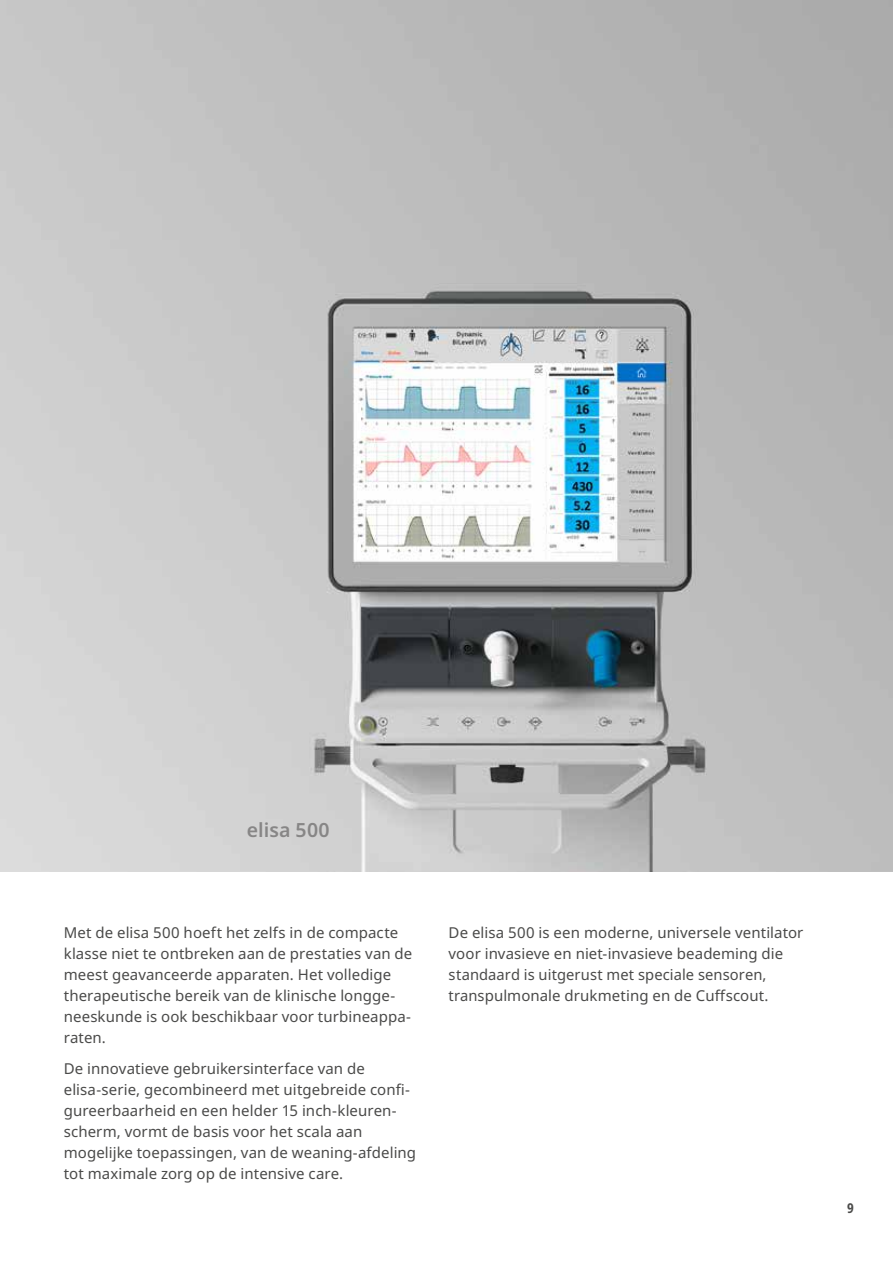
<style>
.page{position:relative;width:893px;height:1263px;background:#fff}
.page>*{position:absolute;margin:0;border:0;box-sizing:border-box;transform-origin:0 0}
.t1{font:600 19.5px "Noto Sans";letter-spacing:.005em;color:#878686}
.t2{font:15px/21px "Noto Sans";letter-spacing:.005em;color:#4a4a49}
.t3{font:700 condensed 13.5px "Noto Sans";color:#4a4a49}
</style>
<div class="page">
<img style="left:0;top:0;width:893px;height:872px">
<h1 class="t1" style="left:247px;top:819px;width:84px">elisa 500</h1>
<p class="t2" style="left:64px;top:922px;width:350px">Met de elisa 500 hoeft het zelfs in de compacte klasse niet te ontbreken aan de prestaties van de meest geavanceerde apparaten. Het volledige therapeutische bereik van de klinische longge&shy;neeskunde is ook beschikbaar voor turbineappa&shy;raten.</p>
<p class="t2" style="left:64px;top:1058px;width:354px">De innovatieve gebruikersinterface van de elisa-serie, gecombineerd met uitgebreide confi&shy;gureerbaarheid en een helder 15 inch-kleuren&shy;scherm, vormt de basis voor het scala aan mogelijke toepassingen, van de weaning-afdeling tot maximale zorg op de intensive care.</p>
<p class="t2" style="left:449px;top:922px;width:356px">De elisa 500 is een moderne, universele ventilator voor invasieve en niet-invasieve beademing die standaard is uitgerust met speciale sensoren, transpulmonale drukmeting en de Cuffscout.</p>
<p class="t3" style="left:847px;top:1198px;width:8px">9</p>
</div>
